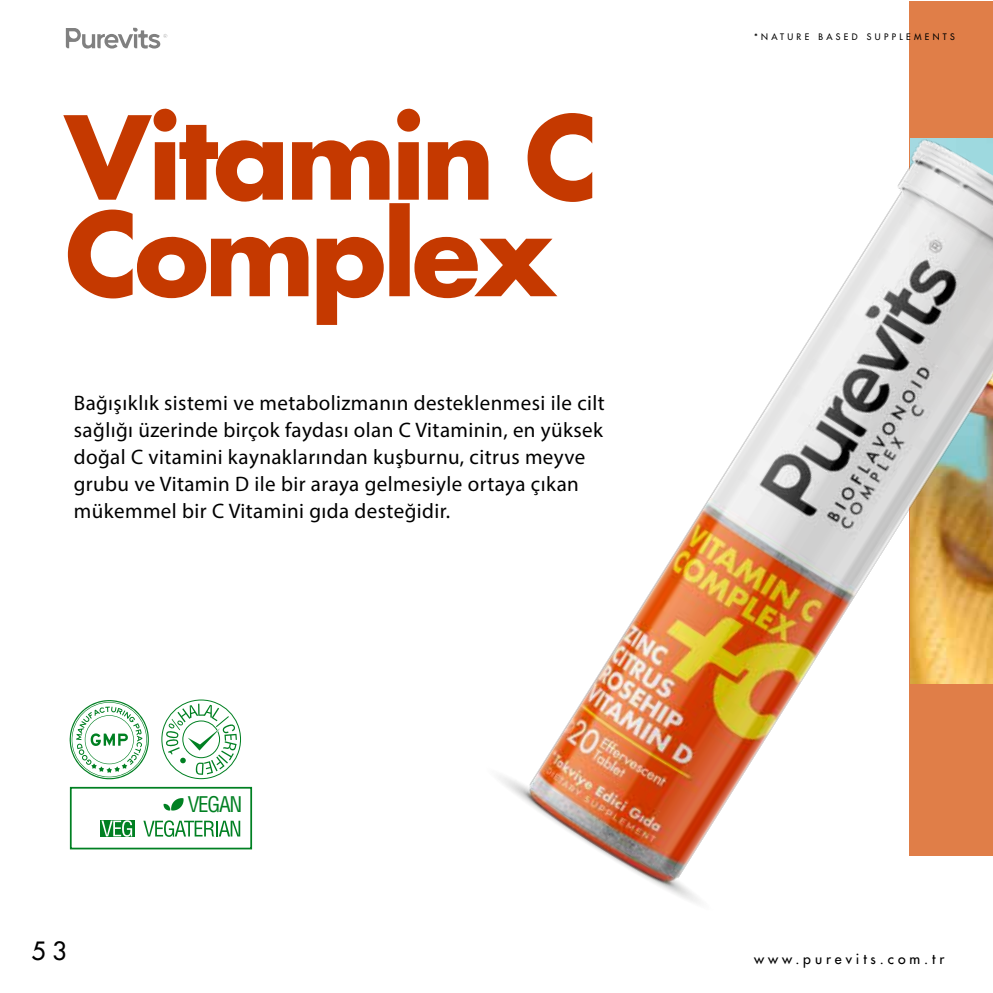
<style>
.page{position:relative;width:993px;height:993px;background:#fff}
.page>*{position:absolute;margin:0;border:0;box-sizing:border-box;transform-origin:0 0}
.t1{font:700 112px/96.4px "Futura";letter-spacing:-.04em;color:#c53900}
.t2{font:24.5px "Futura";color:#000}
.t3{font:21px/27.1px "Myriad Pro";letter-spacing:.02em;color:#000}
.t4{font:condensed 21px "Helvetica LT Std";letter-spacing:-.06em;color:#008022}
.t5{font:14px "Futura";letter-spacing:.28em;color:#000}
.t6{font:8.75px "Futura";letter-spacing:.38em;color:#000}
</style>
<div class="page">
<div style="left:909px;top:1px;width:83px;height:854px;background:#e07e48"></div>
<svg style="left:66px;top:28px;width:101px;height:21px"></svg>
<svg style="left:70px;top:700px;width:79px;height:79px"></svg>
<svg style="left:161px;top:699px;width:80px;height:79px"></svg>
<svg style="left:132px;top:820px;width:3px;height:16px"></svg>
<svg style="left:101px;top:820px;width:31px;height:16px"></svg>
<svg style="left:143px;top:820px;width:97px;height:16px"></svg>
<svg style="left:163px;top:798px;width:20px;height:12px"></svg>
<div style="left:70px;top:786px;width:182px;height:63px;border:2px solid #008022"></div>
<img style="left:499px;top:138px;width:493px;height:765px">
<h1 class="t1" style="left:65px;top:106px;width:535px">Vitamin C<br>Complex</h1>
<p class="t3" style="left:74px;top:388px;width:532px">Bağışıklık sistemi ve metabolizmanın desteklenmesi ile cilt sağlığı üzerinde birçok faydası olan C Vitaminin, en yüksek doğal C vitamini kaynaklarından kuşburnu, citrus meyve grubu ve Vitamin D ile bir araya gelmesiyle ortaya çıkan mükemmel bir C Vitamini gıda desteğidir.</p>
<p class="t2" style="left:32px;top:934px;width:37px">5 3</p>
<p class="t4" style="left:188px;top:791px;width:56px">VEGAN</p>
<p class="t6" style="left:753px;top:31px;width:202px">*NATURE BASED SUPPLEMENTS</p>
<p class="t5" style="left:754px;top:949px;width:191px">www.purevits.com.tr</p>
</div>
